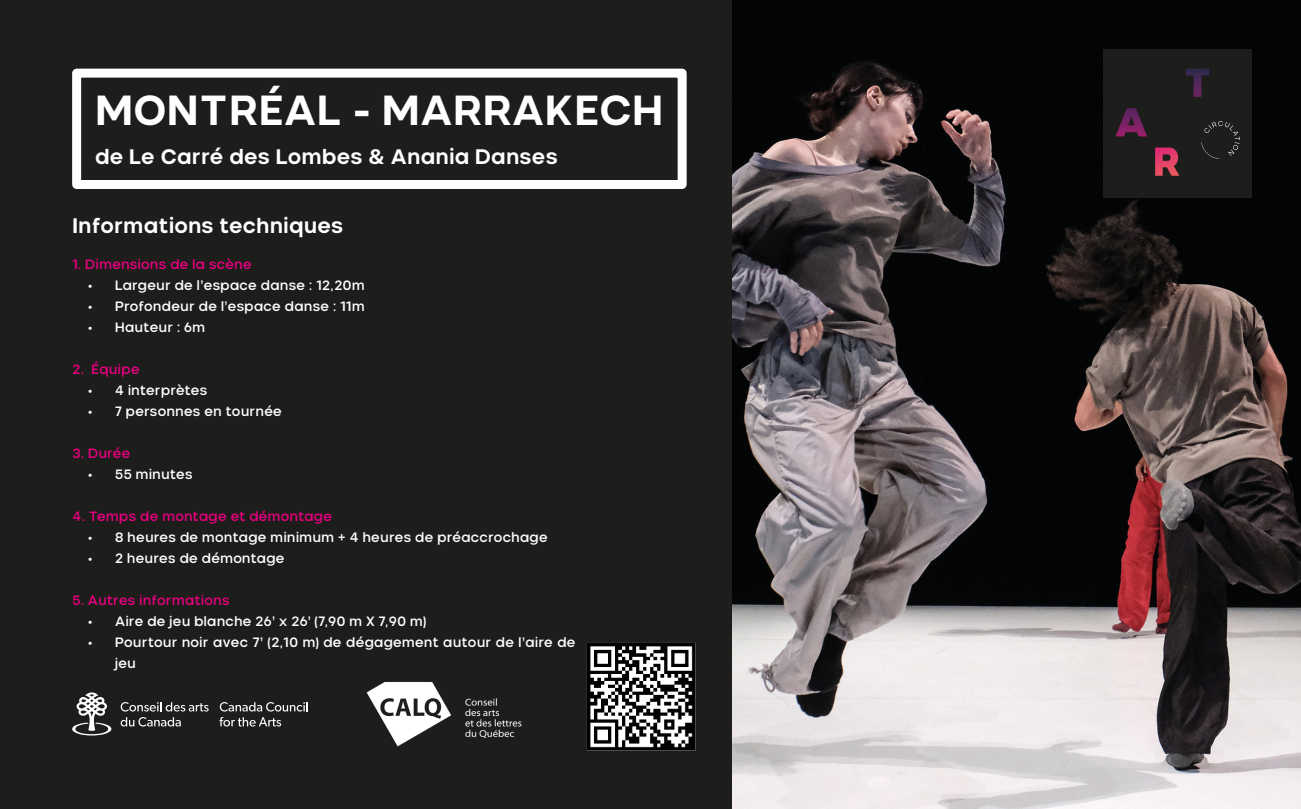
<style>
.page{position:relative;width:1301px;height:809px;background:#fff}
.page>*{position:absolute;margin:0;border:0;box-sizing:border-box;transform-origin:0 0}
.t1{font:700 42px "Nominee";letter-spacing:-.01em;color:#fff}
.t2{font:700 21px "Nominee";letter-spacing:-.015em;color:#fff}
.t3{font:500 13.5px/21px "Nominee";letter-spacing:-.015em;color:#fff}
.t4{font:500 13.5px "Nominee";letter-spacing:-.015em;color:#e6007e}
</style>
<div class="page">
<div style="left:0;top:0;width:776px;height:808px;background:#1d1d1b"></div>
<img style="left:732px;top:0;width:568px;height:808px">
<div style="left:72px;top:69px;width:614px;height:120px;border:9px solid #fff"></div>
<svg style="left:220px;top:702px;width:88px;height:9px"></svg>
<svg style="left:219px;top:717px;width:62px;height:9px"></svg>
<svg style="left:121px;top:702px;width:88px;height:9px"></svg>
<svg style="left:121px;top:717px;width:60px;height:9px"></svg>
<svg style="left:72px;top:692px;width:40px;height:43px"></svg>
<img style="left:366px;top:681px;width:156px;height:66px">
<img style="left:586px;top:642px;width:109px;height:108px">
<div style="left:1103px;top:49px;width:149px;height:148px;background:#1d1d1b"></div>
<svg style="left:1186px;top:69px;width:23px;height:28px"></svg>
<svg style="left:1115px;top:108px;width:32px;height:28px"></svg>
<svg style="left:1155px;top:147px;width:24px;height:29px"></svg>
<svg style="left:1201px;top:121px;width:39px;height:38px"></svg>
<p class="t1" style="left:95px;top:85px;width:570px">MONTRÉAL - MARRAKECH</p>
<p class="t2" style="left:95px;top:144px;width:465px">de Le Carré des Lombes &amp; Anania Danses</p>
<p class="t2" style="left:72px;top:213px;width:273px">Informations techniques</p>
<p class="t4" style="left:72px;top:256px;width:181px">1. Dimensions de la scène</p>
<p class="t3" style="left:88px;top:274px;width:279px">• Largeur de l’espace danse : 12,20m</p>
<p class="t3" style="left:88px;top:295px;width:279px">• Profondeur de l’espace danse : 11m</p>
<p class="t3" style="left:88px;top:316px;width:119px">• Hauteur : 6m</p>
<p class="t4" style="left:72px;top:361px;width:69px">2. Équipe</p>
<p class="t3" style="left:88px;top:379px;width:121px">• 4 interprètes</p>
<p class="t3" style="left:88px;top:400px;width:196px">• 7 personnes en tournée</p>
<p class="t4" style="left:72px;top:445px;width:60px">3. Durée</p>
<p class="t3" style="left:88px;top:463px;width:107px">• 55 minutes</p>
<p class="t4" style="left:72px;top:508px;width:262px">4. Temps de montage et démontage</p>
<p class="t3" style="left:88px;top:526px;width:462px">• 8 heures de montage minimum + 4 heures de préaccrochage</p>
<p class="t3" style="left:88px;top:547px;width:199px">• 2 heures de démontage</p>
<p class="t4" style="left:72px;top:592px;width:159px">5. Autres informations</p>
<p class="t3" style="left:88px;top:610px;width:340px">• Aire de jeu blanche 26’ x 26’ (7,90 m X 7,90 m)</p>
<p class="t3" style="left:115px;top:631px;width:462px;text-indent:-27px">• Pourtour noir avec 7’ (2,10 m) de dégagement autour de l’aire de jeu</p>
</div>
